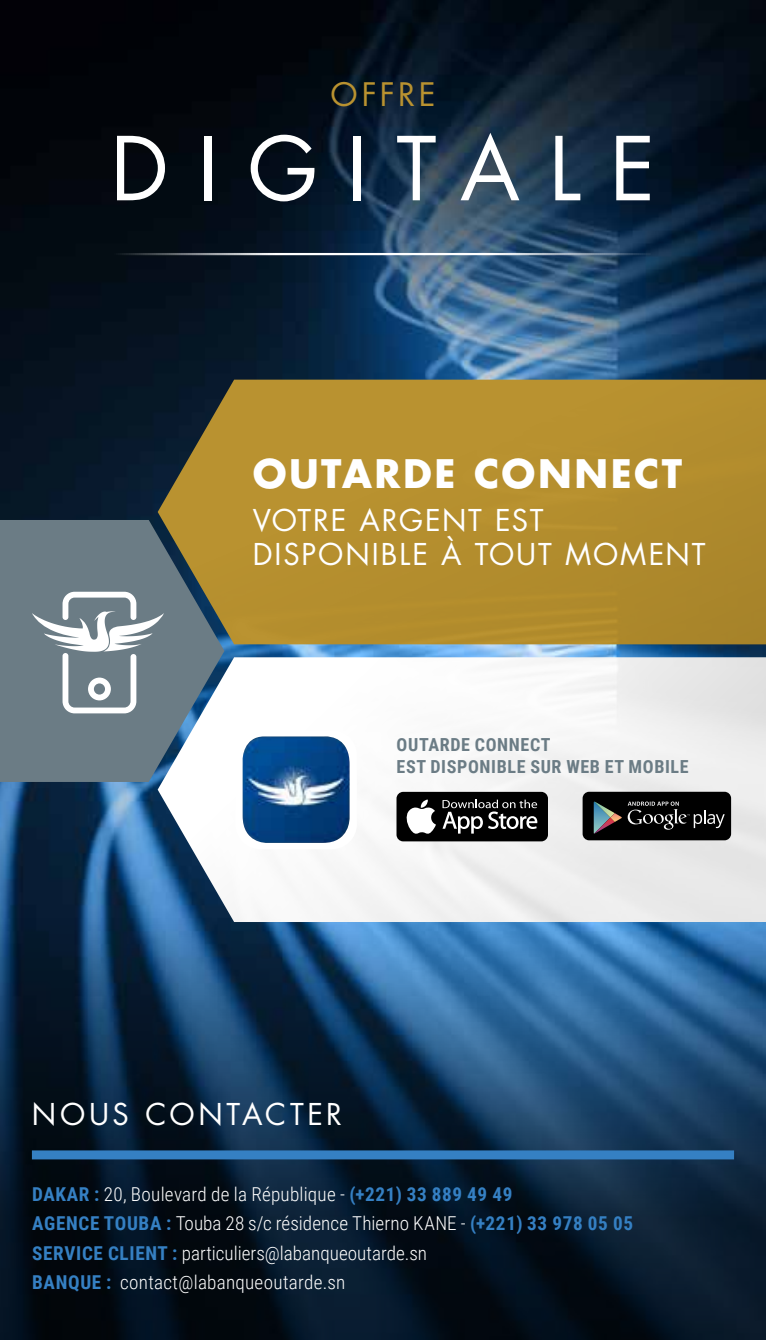
<style>
.page{position:relative;width:766px;height:1340px;background:#fff}
.page>*{position:absolute;margin:0;border:0;box-sizing:border-box;transform-origin:0 0}
.t1{font:85.5px "Futura Std";letter-spacing:.34em;color:#fff}
.t2{font:700 38.25px "Futura Std";letter-spacing:.065em;color:#fff}
.t3{font:31.5px "Futura Std";letter-spacing:.105em;color:#b99230}
.t4{font:29.25px/34.6px "Futura Std";letter-spacing:.065em;color:#fff}
.t5{font:29.25px "Futura Std";letter-spacing:.12em;color:#fff}
.t6{font:300 19.12px/29.2px "Roboto Condensed";letter-spacing:.01em;color:#fff}
.t7{font:700 18px/21.6px "Roboto Condensed";letter-spacing:.035em;color:#6b7c85}
.s1{font-weight:700;color:#3580c3}
</style>
<div class="page">
<img style="left:0;top:0;width:765px;height:917px">
<svg style="left:0;top:917px;width:765px;height:422px;background:#122f4b"></svg>
<hr style="left:111px;top:253px;width:540px;height:2px;background:#fff">
<div style="left:0;top:520px;width:224px;height:262px;background:#6b7c85"></div>
<div style="left:32px;top:1150px;width:701px;height:9px;background:#3580c3"></div>
<svg style="left:32px;top:591px;width:132px;height:122px"></svg>
<img style="left:158px;top:379px;width:607px;height:265px">
<img style="left:158px;top:657px;width:607px;height:265px">
<div style="left:235px;top:730px;width:122px;height:119px;background:#fff;border-radius:25px"></div>
<img style="left:242px;top:736px;width:108px;height:107px">
<div style="left:582px;top:791px;width:148px;height:49px;background:#000;border-radius:7px"></div>
<svg style="left:593px;top:801px;width:28px;height:32px"></svg>
<svg style="left:627px;top:801px;width:97px;height:28px"></svg>
<div style="left:396px;top:791px;width:152px;height:50px;background:#000;border-radius:7px"></div>
<svg style="left:406px;top:799px;width:30px;height:34px"></svg>
<svg style="left:442px;top:799px;width:95px;height:34px"></svg>
<h3 class="t3" style="left:330px;top:74px;width:107px">OFFRE</h3>
<h1 class="t1" style="left:110px;top:114px;width:546px">DIGITALE</h1>
<h2 class="t2" style="left:252px;top:448px;width:431px">OUTARDE CONNECT</h2>
<h3 class="t4" style="left:252px;top:503px;width:454px">VOTRE ARGENT EST<br>DISPONIBLE À TOUT MOMENT</h3>
<p class="t7" style="left:396px;top:733px;width:293px">OUTARDE CONNECT<br>EST DISPONIBLE SUR WEB ET MOBILE</p>
<h3 class="t5" style="left:32px;top:1096px;width:311px">NOUS CONTACTER</h3>
<p class="t6" style="left:32px;top:1179px;width:602px"><span class="s1">DAKAR :</span> 20, Boulevard de la République - <span class="s1">(+221) 33 889 49 49<br>AGENCE TOUBA :</span> Touba 28 s/c résidence Thierno KANE - <span class="s1">(+221) 33 978 05 05<br>SERVICE CLIENT :</span> particuliers@labanqueoutarde.sn<br><span class="s1">BANQUE :</span> contact@labanqueoutarde.sn</p>
</div>
